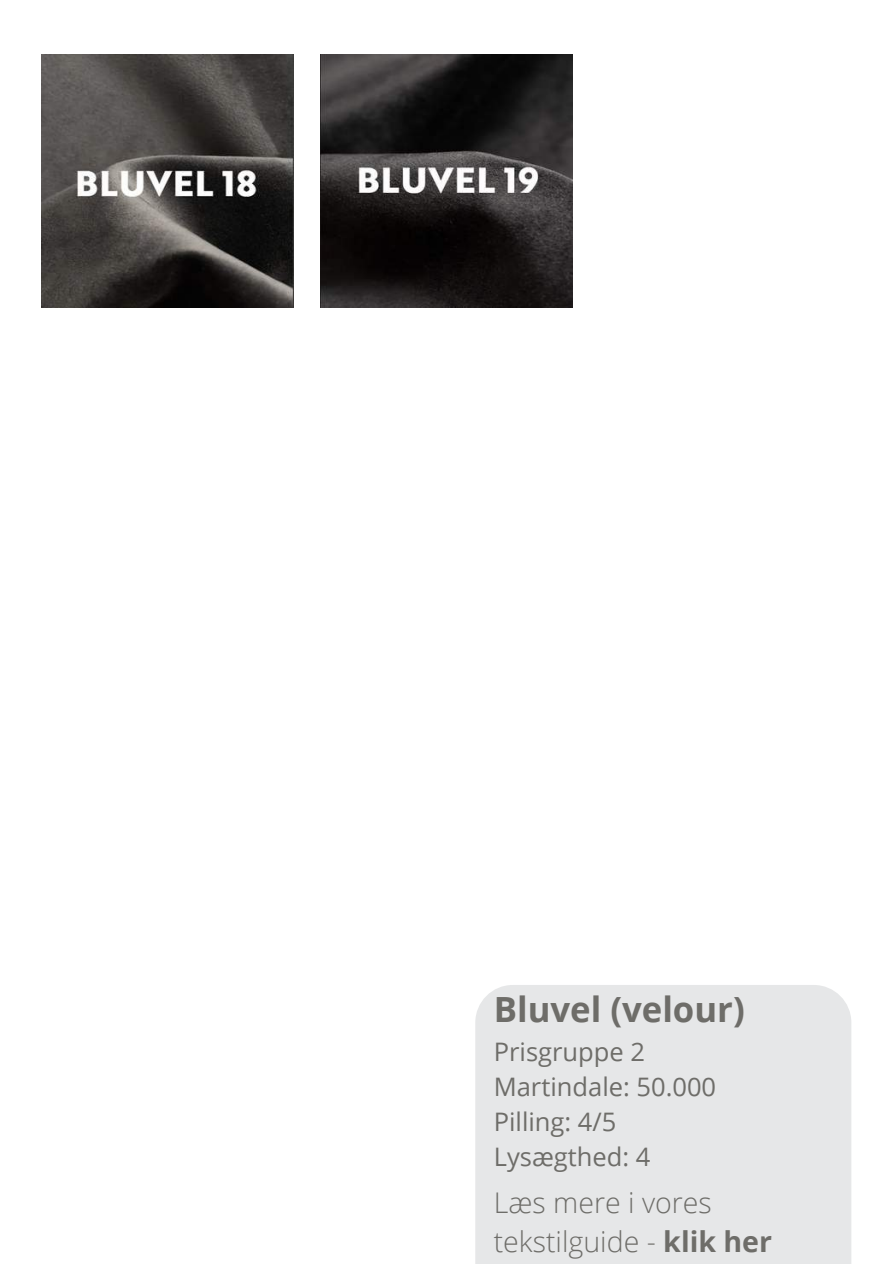
<style>
.page{position:relative;width:894px;height:1264px;background:#fff}
.page>*{position:absolute;margin:0;border:0;box-sizing:border-box;transform-origin:0 0}
.t1{font:700 34.65px "Open Sans";color:#6e6d69}
.t2{font:300 28.5px/39.3px "Open Sans";color:#6e6d69}
.t3{font:25.5px/34.8px "Open Sans";color:#6e6d69}
.s1{font-weight:700}
</style>
<div class="page">
<img style="left:321px;top:55px;width:252px;height:252px">
<img style="left:41px;top:55px;width:252px;height:252px">
<div style="left:475px;top:985px;width:376px;height:278px;background:#e6e7e8"></div>
<h1 class="t1" style="left:493px;top:984px;width:252px">Bluvel (velour)</h1>
<p class="t3" style="left:493px;top:1033px;width:224px">Prisgruppe 2<br>Martindale: 50.000<br>Pilling: 4/5<br>Lysægthed: 4</p>
<p class="t2" style="left:493px;top:1181px;width:280px">Læs mere i vores tekstilguide - <span class="s1">klik her</span></p>
</div>
